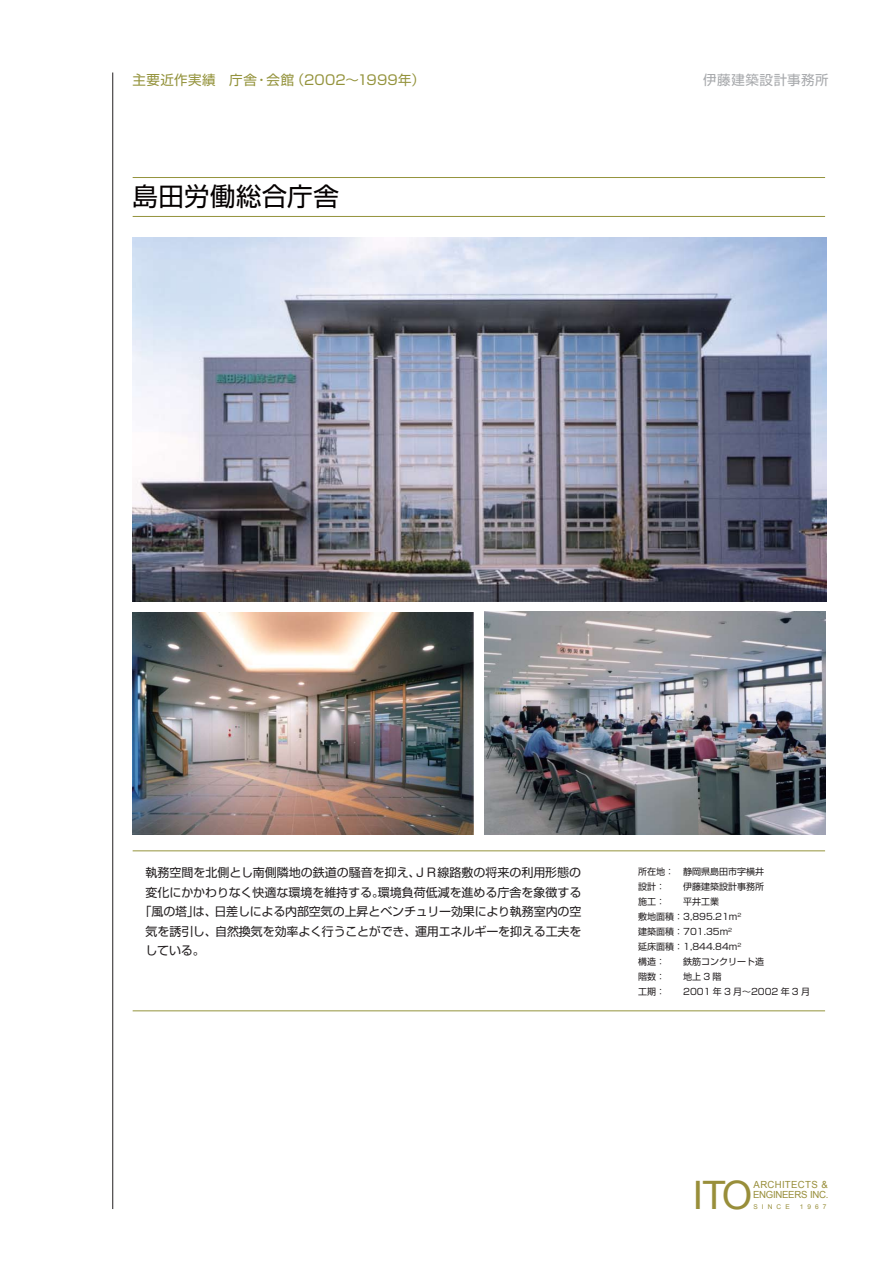
<style>
.page{position:relative;width:893px;height:1263px;background:#fff}
.page>*{position:absolute;margin:0;border:0;box-sizing:border-box;transform-origin:0 0}
.t1{font:39.15px "Arial";color:#988e3a}
.t2{font:25.5px "Shin Go Pro";letter-spacing:.005em;color:#050100}
.t3{font:13.5px "Shin Go Pro";letter-spacing:.03em;color:#94933c}
.t4{font:13.5px "Shin Go Pro";letter-spacing:.035em;color:#a7a9ac}
.t5{font:12px "Shin Go Pro";letter-spacing:-.005em;color:#231f20}
.t6{font:9.75px/9.8px "Arial";letter-spacing:-.01em;color:#988e3a}
.t7{font:9px/15px "Shin Go Pro";color:#231f20}
.t8{font:6.6px "Arial";letter-spacing:.62em;color:#988e3a}
</style>
<div class="page">
<img style="left:132px;top:237px;width:694px;height:364px">
<img style="left:132px;top:612px;width:341px;height:222px">
<img style="left:485px;top:612px;width:341px;height:222px">
<hr style="left:112px;top:73px;width:1px;height:1136px;background:#231f20">
<hr style="left:133px;top:216px;width:692px;height:1px;background:#94933c">
<hr style="left:133px;top:850px;width:692px;height:1px;background:#94933c">
<hr style="left:133px;top:1010px;width:692px;height:1px;background:#94933c">
<hr style="left:133px;top:177px;width:692px;height:1px;background:#94933c">
<p class="t3" style="left:133px;top:69px;width:294px">主要近作実績 庁舎・会館（2002～1999年）</p>
<p class="t4" style="left:703px;top:69px;width:127px">伊藤建築設計事務所</p>
<h2 class="t2" style="left:133px;top:175px;width:208px">島田労働総合庁舎</h2>
<p class="t5" style="left:146px;top:863px;width:437px">執務空間を北側とし南側隣地の鉄道の騒音を抑え、ＪＲ線路敷の将来の利用形態の</p>
<p class="t5" style="left:146px;top:883px;width:437px">変化にかかわりなく快適な環境を維持する。環境負荷低減を進める庁舎を象徴する</p>
<p class="t5" style="left:139px;top:902px;width:443px">「風の塔」は、日差しによる内部空気の上昇とベンチュリー効果により執務室内の空</p>
<p class="t5" style="left:146px;top:922px;width:437px">気を誘引し、自然換気を効率よく行うことができ、運用エネルギーを抑える工夫を</p>
<p class="t5" style="left:145px;top:941px;width:61px">している。</p>
<p class="t7" style="left:638px;top:863px;width:105px">所在地：<br>設計：<br>施工：<br>敷地面積：3,895.21m<sup>2</sup>建築面積：701.35m<sup>2</sup>延床面積：1,844.84m<sup>2</sup>構造：<br>階数：<br>工期：</p>
<p class="t7" style="left:683px;top:863px;width:82px;text-align:justify">静岡県島田市字横井伊藤建築設計事務所平井工業</p>
<p class="t7" style="left:683px;top:953px;width:128px">鉄筋コンクリート造<br>地上3階<br>2001 年 3 月～2002 年 3 月</p>
<h1 class="t1" style="left:692px;top:1170px;width:61px">ITO</h1>
<p class="t6" style="left:753px;top:1180px;width:77px">ARCHITECTS &amp;<br>ENGINEERS INC.</p>
<p class="t8" style="left:753px;top:1202px;width:38px">SINCE</p>
<p class="t8" style="left:800px;top:1202px;width:28px">1967</p>
</div>
